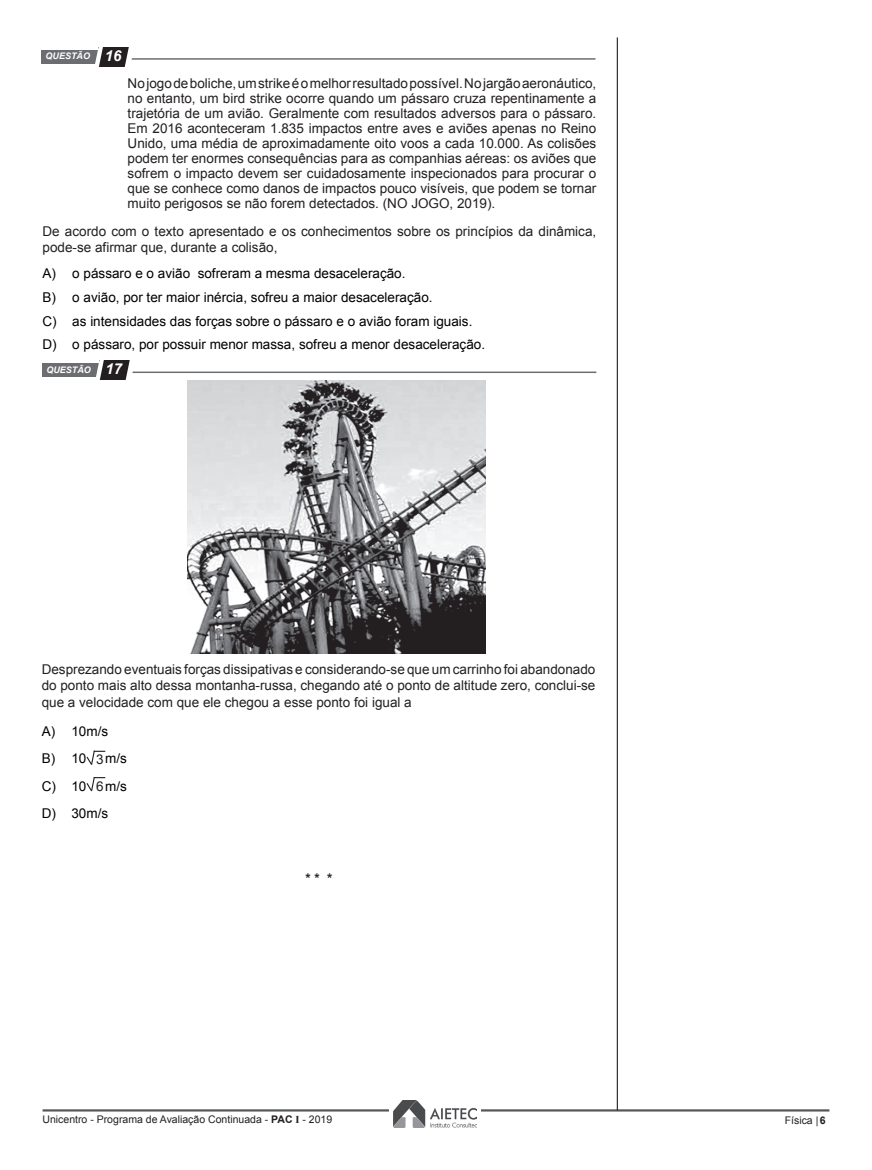
<style>
.page{position:relative;width:872px;height:1170px;background:#fff}
.page>*{position:absolute;margin:0;border:0;box-sizing:border-box;transform-origin:0 0}
.t1{font:13.5px/15px "Arial";color:#231f20;text-align:justify}
.t2{font:13.5px/23.7px "Arial";color:#000}
.t3{font:700 13.5px "Arial";color:#231f20}
.t4{font:10.5px "Arial";color:#231f20}
.t5{font:italic 700 9px "Arial";color:#fff}
.s1{font-size:15px}
.s2{color:#231f20}
.s3{font-weight:700}
.s4{font-family:"Times New Roman";font-weight:700}
</style>
<div class="page">
<hr style="left:43px;top:1109px;width:786px;height:2px;background:#57585a">
<div style="left:389px;top:1105px;width:91px;height:11px;background:#fff"></div>
<img style="left:394px;top:1100px;width:82px;height:27px">
<hr style="left:617px;top:37px;width:1px;height:1073px;background:#231f20">
<div style="left:42px;top:50px;width:85px;height:14px;background:#6c6d70"></div>
<hr style="left:119px;top:58px;width:476px;height:2px;background:#6c6d70">
<div style="left:98px;top:47px;width:32px;height:19px;background:#231f20"></div>
<svg style="left:95px;top:47px;width:14px;height:20px"></svg>
<svg style="left:124px;top:47px;width:10px;height:20px"></svg>
<div style="left:43px;top:363px;width:85px;height:14px;background:#6c6d70"></div>
<hr style="left:120px;top:371px;width:476px;height:2px;background:#6c6d70">
<div style="left:99px;top:361px;width:31px;height:19px;background:#231f20"></div>
<svg style="left:96px;top:360px;width:14px;height:20px"></svg>
<svg style="left:125px;top:360px;width:10px;height:20px"></svg>
<svg style="left:86px;top:750px;width:19px;height:15px"></svg>
<svg style="left:86px;top:777px;width:19px;height:15px"></svg>
<img style="left:188px;top:380px;width:297px;height:273px">
<p class="t5" style="left:46px;top:50px;width:77px">QUESTÃO <span class="s1">16</span></p>
<p class="t1" style="left:128px;top:76px;width:470px">No jogo de boliche, um strike é o melhor resultado possível. No jargão aeronáutico, no entanto, um bird strike ocorre quando um pássaro cruza repentinamente a trajetória de um avião. Geralmente com resultados adversos para o pássaro.<br>Em 2016 aconteceram 1.835 impactos entre aves e aviões apenas no Reino Unido, uma média de aproximadamente oito voos a cada 10.000. As colisões podem ter enormes consequências para as companhias aéreas: os aviões que sofrem o impacto devem ser cuidadosamente inspecionados para procurar o que se conhece como danos de impactos pouco visíveis, que podem se tornar muito perigosos se não forem detectados. (NO JOGO, 2019).</p>
<p class="t1" style="left:43px;top:223px;width:555px;line-height:16.5px">De acordo com o texto apresentado e os conhecimentos sobre os princípios da dinâmica, pode-se afirmar que, durante a colisão,</p>
<p class="t2" style="left:43px;top:262px;width:444px">A) o pássaro e o avião sofreram a mesma desaceleração.<br>B) o avião, por ter maior inércia, sofreu a maior desaceleração.<br>C) as intensidades das forças sobre o pássaro e o avião foram iguais.<br>D) o pássaro, por possuir menor massa, sofreu a menor desaceleração.</p>
<p class="t5" style="left:46px;top:363px;width:77px">QUESTÃO <span class="s1">17</span></p>
<p class="t1" style="left:42px;top:660px;width:555px;line-height:16.5px">Desprezando eventuais forças dissipativas e considerando-se que um carrinho foi abandonado do ponto mais alto dessa montanha-russa, chegando até o ponto de altitude zero, conclui-se que a velocidade com que ele chegou a esse ponto foi igual a</p>
<p class="t2" style="left:42px;top:717px;width:87px;line-height:27.5px">A) 10m/s<br>B) 10 <span class="s2">3</span>m/s<br>C) 10 <span class="s2">6</span>m/s<br>D) 30m/s</p>
<p class="t3" style="left:305px;top:869px;width:29px">* * *</p>
<p class="t4" style="left:43px;top:1112px;width:291px">Unicentro - Programa de Avaliação Continuada - <span class="s3">PAC</span> <span class="s4">I</span> - 2019</p>
<p class="t4" style="left:784px;top:1113px;width:42px">Física |<span class="s3">6</span></p>
</div>
